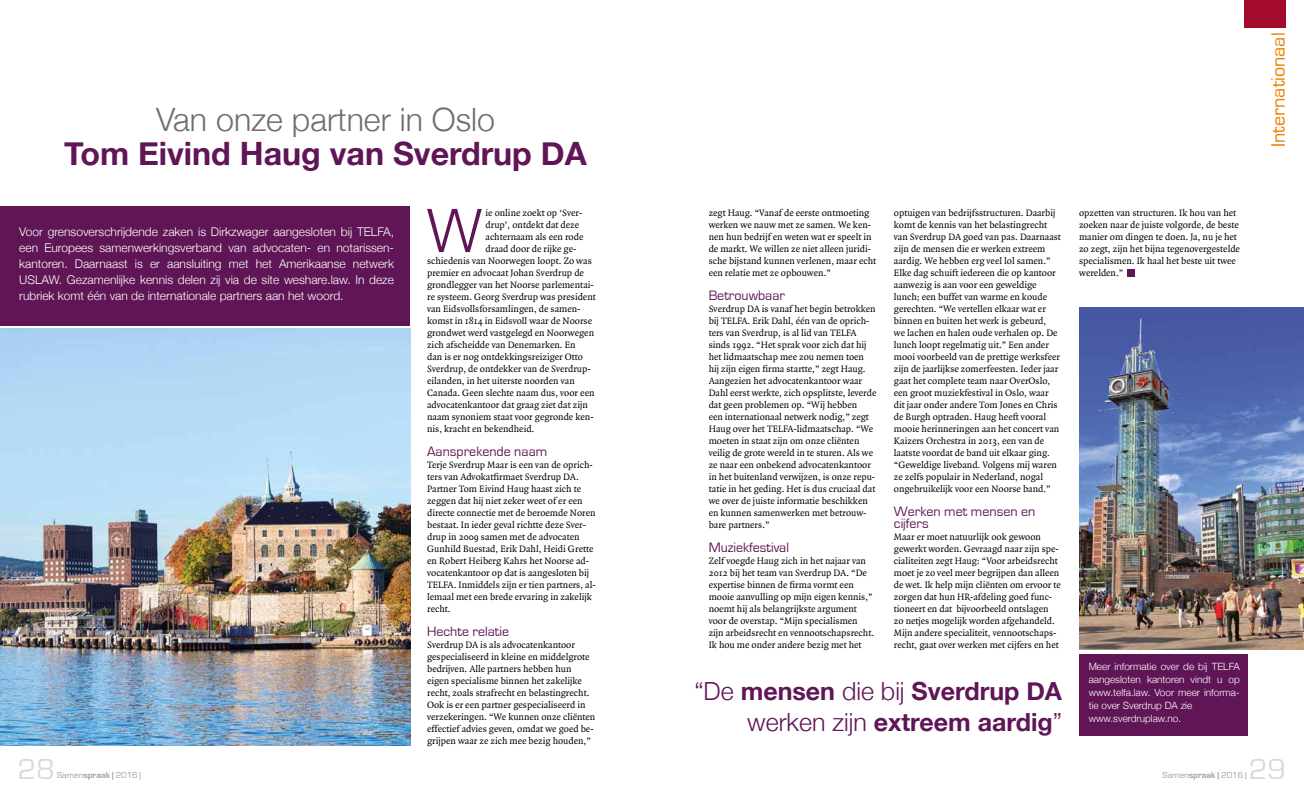
<style>
.page{position:relative;width:1304px;height:794px;background:#fff}
.page>*{position:absolute;margin:0;border:0;box-sizing:border-box;transform-origin:0 0}
.t1{font:300 60.4px "Helvetica Neue";color:#601556}
.t2{font:700 32.2px "Helvetica Neue";color:#601556}
.t3{font:300 32.2px "Helvetica Neue";color:#706f6f}
.t4{font:30px "Eurostile";color:#dadada}
.t5{font:700 25px/30px "Helvetica Neue";color:#601556;text-align:right}
.t6{font:20px "Eurostile";color:#f07f00}
.t7{font:14px/12px "Eurostile";color:#601556}
.t8{font:300 12px/16px "Helvetica Neue";color:#fff;text-align:justify}
.t9{font:10px/12px "Quadraat";color:#000}
.t10{font:300 10px/13px "Helvetica Neue";color:#fff}
.t11{font:9px "Eurostile";color:#9d9d9c}
.s1{font-weight:300}
.s2{font-weight:700}
</style>
<div class="page">
<img style="left:0;top:329px;width:410px;height:416px">
<div style="left:1244px;top:0;width:42px;height:28px;background:#a30a2c"></div>
<div style="left:0;top:206px;width:410px;height:119px;background:#601556"></div>
<img style="left:1079px;top:307px;width:225px;height:342px">
<div style="left:1127px;top:269px;width:8px;height:7px;background:#601556"></div>
<div style="left:1079px;top:654px;width:168px;height:81px;background:#601556"></div>
<h2 class="t3" style="left:156px;top:93px;width:341px">Van onze partner in Oslo</h2>
<h2 class="t2" style="left:64px;top:128px;width:524px">Tom Eivind Haug van Sverdrup DA</h2>
<p class="t8" style="left:19px;top:223px;width:376px">Voor grensoverschrijdende zaken is Dirkzwager aangesloten bij TELFA, een Europees samenwerkingsverband van advocaten- en notarissen&shy;kantoren. Daarnaast is er aansluiting met het Amerikaanse netwerk USLAW. Gezamenlijke kennis delen zij via de site weshare.law. In deze rubriek komt één van de internationale partners aan het woord.</p>
<h1 class="t1" style="left:427px;top:182px;width:56px">W</h1>
<p class="t9" style="left:486px;top:207px;width:98px">ie online zoekt op ‘Sver-</p>
<p class="t9" style="left:486px;top:219px;width:95px">drup’, ontdekt dat deze</p>
<p class="t9" style="left:486px;top:231px;width:99px">achternaam als een rode</p>
<p class="t9" style="left:486px;top:243px;width:92px">draad door de rijke ge-</p>
<p class="t9" style="left:427px;top:255px;width:166px">schiedenis van Noorwegen loopt. Zo was</p>
<p class="t9" style="left:427px;top:267px;width:158px">premier en advocaat Johan Sverdrup de</p>
<p class="t9" style="left:427px;top:279px;width:168px">grondlegger van het Noorse parlementai-</p>
<p class="t9" style="left:427px;top:291px;width:170px">re systeem. Georg Sverdrup was president</p>
<p class="t9" style="left:427px;top:303px;width:155px">van Eidsvollsforsamlingen, de samen-</p>
<p class="t9" style="left:427px;top:315px;width:167px">komst in 1814 in Eidsvoll waar de Noorse</p>
<p class="t9" style="left:427px;top:327px;width:169px">grondwet werd vastgelegd en Noorwegen</p>
<p class="t9" style="left:427px;top:339px;width:150px">zich afscheidde van Denemarken. En</p>
<p class="t9" style="left:427px;top:351px;width:157px">dan is er nog ontdekkingsreiziger Otto</p>
<p class="t9" style="left:427px;top:363px;width:165px">Sverdrup, de ontdekker van de Sverdrup-</p>
<p class="t9" style="left:427px;top:375px;width:149px">eilanden, in het uiterste noorden van</p>
<p class="t9" style="left:427px;top:387px;width:169px">Canada. Geen slechte naam dus, voor een</p>
<p class="t9" style="left:427px;top:399px;width:162px">advocatenkantoor dat graag ziet dat zijn</p>
<p class="t9" style="left:427px;top:411px;width:168px">naam synoniem staat voor gegronde ken-</p>
<p class="t9" style="left:427px;top:423px;width:109px">nis, kracht en bekendheid.</p>
<h3 class="t7" style="left:427px;top:446px;width:122px">Aansprekende naam</h3>
<p class="t9" style="left:427px;top:459px;width:170px">Terje Sverdrup Maar is een van de oprich&shy;ters van Advokatfirmaet Sverdrup DA.<br>Partner Tom Eivind Haug haast zich te zeggen dat hij niet zeker weet of er een directe connectie met de beroemde Noren bestaat. In ieder geval richtte deze Sver&shy;drup in 2009 samen met de advocaten Gunhild Buestad, Erik Dahl, Heidi Grette en Robert Heiberg Kahrs het Noorse ad&shy;vocatenkantoor op dat is aangesloten bij TELFA. Inmiddels zijn er tien partners, al&shy;lemaal met een brede ervaring in zakelijk recht.</p>
<h3 class="t7" style="left:427px;top:626px;width:84px">Hechte relatie</h3>
<p class="t9" style="left:427px;top:639px;width:170px">Sverdrup DA is als advocatenkantoor gespecialiseerd in kleine en middelgrote bedrijven. Alle partners hebben hun eigen specialisme binnen het zakelijke recht, zoals strafrecht en belastingrecht.<br>Ook is er een partner gespecialiseerd in verzekeringen. “We kunnen onze cliënten effectief advies geven, omdat we goed be&shy;grijpen waar ze zich mee bezig houden,”</p>
<p class="t9" style="left:894px;top:207px;width:169px">optuigen van bedrijfsstructuren. Daarbij komt de kennis van het belastingrecht van Sverdrup DA goed van pas. Daarnaast zijn de mensen die er werken extreem aardig. We hebben erg veel lol samen.” Elke dag schuift iedereen die op kantoor aanwezig is aan voor een geweldige lunch; een buffet van warme en koude gerechten. “We vertellen elkaar wat er binnen en buiten het werk is gebeurd,<br>we lachen en halen oude verhalen op. De lunch loopt regelmatig uit.” Een ander mooi voorbeeld van de prettige werksfeer zijn de jaarlijkse zomerfeesten. Ieder jaar gaat het complete team naar OverOslo, een groot muziekfestival in Oslo, waar dit jaar onder andere Tom Jones en Chris de Burgh optraden. Haug heeft vooral mooie herinneringen aan het concert van Kaizers Orchestra in 2013, een van de laatste voordat de band uit elkaar ging. “Geweldige liveband. Volgens mij waren ze zelfs populair in Nederland, nogal ongebruikelijk voor een Noorse band.”</p>
<h3 class="t7" style="left:894px;top:506px;width:143px">Werken met mensen en cijfers</h3>
<p class="t9" style="left:894px;top:531px;width:169px">Maar er moet natuurlijk ook gewoon gewerkt worden. Gevraagd naar zijn spe&shy;cialiteiten zegt Haug: “Voor arbeidsrecht moet je zo veel meer begrijpen dan alleen de wet. Ik help mijn cliënten om ervoor te zorgen dat hun HR-afdeling goed func&shy;tioneert en dat bijvoorbeeld ontslagen<br>zo netjes mogelijk worden afgehandeld.<br>Mijn andere specialiteit, vennootschaps&shy;recht, gaat over werken met cijfers en het</p>
<h3 class="t5" style="left:694px;top:677px;width:369px"><span class="s1">“De</span> mensen <span class="s1">die bij</span> Sverdrup DA <span class="s1">werken zijn</span> extreem aardig<span class="s1">”</span></h3>
<p class="t9" style="left:709px;top:207px;width:169px">zegt Haug. “Vanaf de eerste ontmoeting werken we nauw met ze samen. We ken&shy;nen hun bedrijf en weten wat er speelt in de markt. We willen ze niet alleen juridi&shy;sche bijstand kunnen verlenen, maar echt een relatie met ze opbouwen.”</p>
<h3 class="t7" style="left:709px;top:290px;width:78px">Betrouwbaar</h3>
<p class="t9" style="left:709px;top:303px;width:169px">Sverdrup DA is vanaf het begin betrokken bij TELFA. Erik Dahl, één van de oprich&shy;ters van Sverdrup, is al lid van TELFA sinds 1992. “Het sprak voor zich dat hij het lidmaatschap mee zou nemen toen hij zijn eigen firma startte,” zegt Haug.<br>Aangezien het advocatenkantoor waar Dahl eerst werkte, zich opsplitste, leverde dat geen problemen op. “Wij hebben<br>een internationaal netwerk nodig,” zegt Haug over het TELFA-lidmaatschap. “We moeten in staat zijn om onze cliënten veilig de grote wereld in te sturen. Als we ze naar een onbekend advocatenkantoor in het buitenland verwijzen, is onze repu&shy;tatie in het geding. Het is dus cruciaal dat we over de juiste informatie beschikken en kunnen samenwerken met betrouw&shy;bare partners.”</p>
<h3 class="t7" style="left:709px;top:542px;width:82px">Muziekfestival</h3>
<p class="t9" style="left:709px;top:555px;width:167px">Zelf voegde Haug zich in het najaar van 2012 bij het team van Sverdrup DA. “De expertise binnen de firma vormt een mooie aanvulling op mijn eigen kennis,” noemt hij als belangrijkste argument voor de overstap. “Mijn specialismen zijn arbeidsrecht en vennootschapsrecht.<br>Ik hou me onder andere bezig met het</p>
<p class="t9" style="left:1079px;top:207px;width:162px">opzetten van structuren. Ik hou van het zoeken naar de juiste volgorde, de beste manier om dingen te doen. Ja, nu je het zo zegt, zijn het bijna tegenovergestelde specialismen. Ik haal het beste uit twee werelden.”</p>
<p class="t10" style="left:1089px;top:659px;width:152px">Meer informatie over de bij TELFA aangesloten kantoren vindt u op www.telfa.law. Voor meer informa&shy;tie over Sverdrup DA zie www.sverdruplaw.no.</p>
<h3 class="t6" style="left:1268px;top:147px;width:116px;rotate:-90deg">Internationaal</h3>
<h3 class="t4" style="left:18px;top:752px;width:38px">28</h3>
<h3 class="t4" style="left:1249px;top:752px;width:38px">29</h3>
<p class="t11" style="left:57px;top:770px;width:85px">Samen<span class="s2">spraak |</span> 2016 |</p>
<p class="t11" style="left:1163px;top:770px;width:85px">Samen<span class="s2">spraak |</span> 2016 |</p>
</div>
